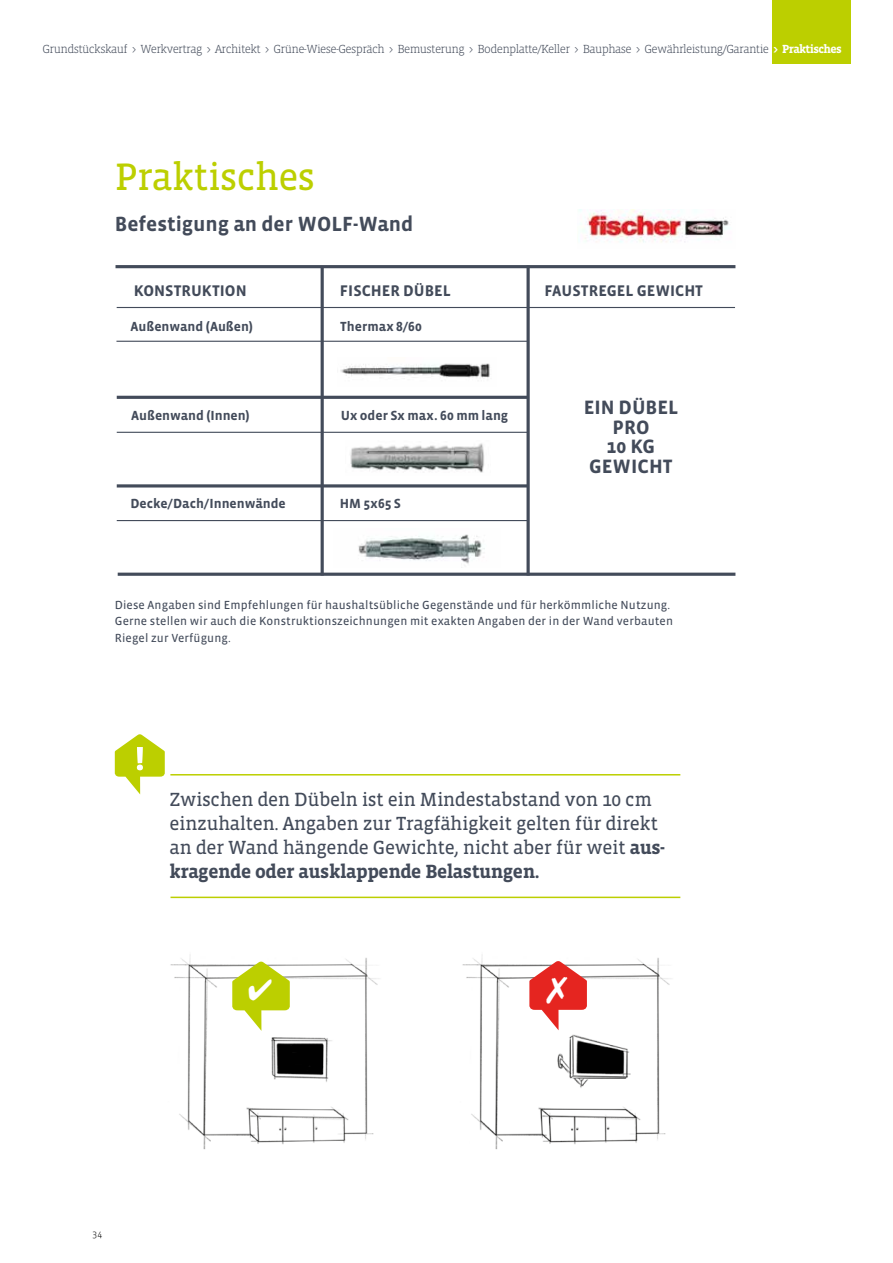
<style>
.page{position:relative;width:893px;height:1263px;background:#fff}
.page>*{position:absolute;margin:0;border:0;box-sizing:border-box;transform-origin:0 0}
.t1{font:39px "Vista Slab OT";letter-spacing:-.02em;color:#bccf00}
.t2{font:700 21px "Vista Sans";color:#434b5a}
.t3{font:700 19.8px/19.8px "Vista Sans";color:#434b5a;text-align:center}
.t4{font:19.5px/24px "Vista Slab OT";letter-spacing:-.02em;color:#434b5a}
.t5{font:700 15.75px "Vista Sans";color:#434b5a}
.t6{font:700 13.5px "Vista Sans";color:#434b5a}
.t7{font:12px/16.5px "Vista Sans Reg";letter-spacing:.01em;color:#434b5a}
.t8{font:300 12px "Vista Slab OT";letter-spacing:-.05em;color:#434b5a}
.t9{font:300 9.75px "Vista Sans";color:#000}
.s1{font-weight:700;color:#fff}
.s2{font-weight:700}
</style>
<div class="page">
<img style="left:579px;top:210px;width:150px;height:33px">
<hr style="left:171px;top:897px;width:509px;height:1px;background:#bccf00">
<hr style="left:170px;top:774px;width:510px;height:1px;background:#bccf00">
<svg style="left:115px;top:734px;width:50px;height:60px"></svg>
<div style="left:772px;top:0;width:78px;height:64px;background:#bccf00"></div>
<hr style="left:321px;top:266px;width:3px;height:309px;background:#434b5a">
<svg style="left:526px;top:268px;width:4px;height:305px"></svg>
<hr style="left:118px;top:573px;width:617px;height:3px;background:#434b5a">
<img style="left:340px;top:363px;width:150px;height:15px">
<img style="left:358px;top:534px;width:127px;height:30px">
<hr style="left:117px;top:307px;width:618px;height:1px;background:#434b5a">
<hr style="left:116px;top:341px;width:412px;height:1px;background:#434b5a">
<hr style="left:116px;top:265px;width:619px;height:3px;background:#434b5a">
<hr style="left:117px;top:396px;width:411px;height:3px;background:#434b5a">
<img style="left:350px;top:443px;width:134px;height:30px">
<hr style="left:117px;top:484px;width:411px;height:3px;background:#434b5a">
<hr style="left:117px;top:432px;width:411px;height:1px;background:#434b5a">
<hr style="left:117px;top:520px;width:411px;height:1px;background:#434b5a">
<img style="left:462px;top:955px;width:209px;height:195px">
<img style="left:170px;top:955px;width:209px;height:195px">
<svg style="left:232px;top:961px;width:58px;height:70px"></svg>
<svg style="left:529px;top:961px;width:58px;height:69px"></svg>
<p class="t8" style="left:43px;top:43px;width:801px">Grundstückskauf &gt; Werkvertrag &gt; Architekt &gt; Grüne-Wiese-Gespräch &gt; Bemusterung &gt; Bodenplatte/Keller &gt; Bauphase &gt; Gewährleistung/Garantie <span class="s1">&gt; Praktisches</span></p>
<h1 class="t1" style="left:115px;top:157px;width:202px">Praktisches</h1>
<h2 class="t2" style="left:115px;top:214px;width:300px">Befestigung an der WOLF-Wand</h2>
<h3 class="t5" style="left:134px;top:283px;width:114px">KONSTRUKTION</h3>
<h3 class="t5" style="left:340px;top:283px;width:112px">FISCHER DÜBEL</h3>
<h3 class="t5" style="left:545px;top:283px;width:160px">FAUSTREGEL GEWICHT</h3>
<p class="t6" style="left:131px;top:319px;width:124px">Außenwand (Außen)</p>
<p class="t6" style="left:340px;top:319px;width:83px">Thermax 8/60</p>
<p class="t6" style="left:131px;top:409px;width:120px">Außenwand (Innen)</p>
<p class="t6" style="left:341px;top:409px;width:169px">Ux oder Sx max. 60 mm lang</p>
<p class="t6" style="left:130px;top:497px;width:157px">Decke/Dach/Innenwände</p>
<p class="t6" style="left:340px;top:497px;width:63px">HM 5x65 S</p>
<h3 class="t3" style="left:584px;top:398px;width:96px">EIN DÜBEL<br>PRO<br>10 KG<br>GEWICHT</h3>
<p class="t7" style="left:115px;top:596px;width:560px">Diese Angaben sind Empfehlungen für haushaltsübliche Gegenstände und für herkömmliche Nutzung.<br>Gerne stellen wir auch die Konstruktionszeichnungen mit exakten Angaben der in der Wand verbauten<br>Riegel zur Verfügung.</p>
<h3 class="t4" style="left:169px;top:788px;width:497px">Zwischen den Dübeln ist ein Mindestabstand von 10 cm einzuhalten. Angaben zur Tragfähigkeit gelten für direkt an der Wand hängende Gewichte, nicht aber für weit <span class="s2">aus&shy;kragende oder ausklappende Belastungen.</span></h3>
<p class="t9" style="left:92px;top:1229px;width:11px">34</p>
</div>
